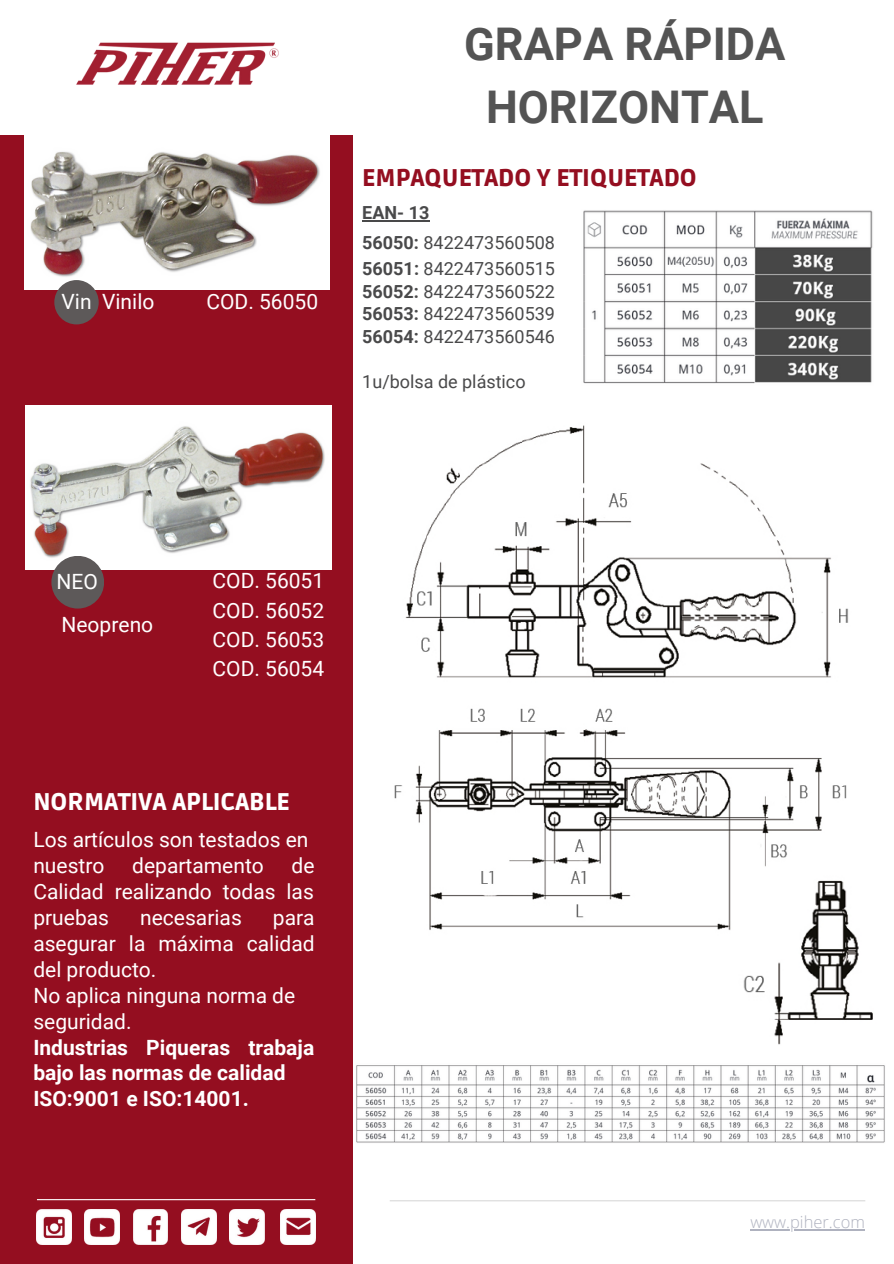
<style>
.page{position:relative;width:894px;height:1264px;background:#fff}
.page>*{position:absolute;margin:0;border:0;box-sizing:border-box;transform-origin:0 0}
.t1{font:700 45px/63px "Roboto";color:#545454;text-align:center}
.t2{font:900 24px "Ruda";color:#940e20}
.t3{font:900 24px "Ruda";color:#fff}
.t4{font:21px/26px "Roboto";color:#fff;text-align:justify}
.t5{font:700 21px/26px "Roboto";color:#fff}
.t6{font:18px/22.5px "Roboto";color:#49494a}
.t7{font:300 16.5px "Open Sans";color:#afb2bf}
.s1{font-weight:700}
</style>
<div class="page">
<div style="left:0;top:135px;width:352px;height:1128px;background:#940e20"></div>
<img style="left:76px;top:42px;width:203px;height:43px">
<hr style="left:37px;top:1199px;width:278px;height:1px;background:#fff">
<hr style="left:389px;top:1200px;width:476px;height:1px;background:#d9d9d9">
<img style="left:230px;top:1209px;width:34px;height:35px">
<img style="left:37px;top:1209px;width:35px;height:35px">
<img style="left:85px;top:1209px;width:35px;height:35px">
<img style="left:133px;top:1209px;width:35px;height:35px">
<img style="left:181px;top:1209px;width:35px;height:35px">
<img style="left:280px;top:1209px;width:35px;height:35px">
<img style="left:24px;top:135px;width:305px;height:155px">
<div style="left:54px;top:280px;width:45px;height:44px;background:#5d5959;border-radius:50%"></div>
<img style="left:26px;top:405px;width:305px;height:164px">
<div style="left:51px;top:556px;width:53px;height:52px;background:#5d5959;border-radius:50%"></div>
<img style="left:405px;top:425px;width:444px;height:253px">
<hr style="left:362px;top:220px;width:67px;height:1px;background:#49494a">
<img style="left:583px;top:210px;width:290px;height:174px">
<img style="left:356px;top:1065px;width:528px;height:78px">
<img style="left:394px;top:708px;width:453px;height:222px">
<img style="left:736px;top:870px;width:137px;height:175px">
<hr style="left:750px;top:1228px;width:114px;height:2px;background:#afb2bf">
<p class="t4" style="left:61px;top:289px;width:94px">Vin Vinilo</p>
<p class="t4" style="left:206px;top:289px;width:113px">COD. 56050</p>
<h1 class="t1" style="left:464px;top:13px;width:322px">GRAPA RÁPIDA<br>HORIZONTAL</h1>
<p class="t2" style="left:362px;top:164px;width:336px">EMPAQUETADO Y ETIQUETADO</p>
<p class="t6" style="left:362px;top:198px;width:194px;line-height:30.5px"><span class="s1">EAN- 13<br>56050:</span> 8422473560508</p>
<p class="t6" style="left:362px;top:258px;width:194px;text-align:justify"><span class="s1">56051:</span> 8422473560515<br><span class="s1">56052:</span> 8422473560522<br><span class="s1">56053:</span> 8422473560539<br><span class="s1">56054:</span> 8422473560546</p>
<p class="t6" style="left:362px;top:370px;width:165px">1u/bolsa de plástico</p>
<p class="t4" style="left:57px;top:569px;width:43px">NEO</p>
<p class="t4" style="left:212px;top:566px;width:113px;line-height:29.2px">COD. 56051<br>COD. 56052<br>COD. 56053<br>COD. 56054</p>
<p class="t4" style="left:61px;top:611px;width:93px">Neopreno</p>
<p class="t3" style="left:33px;top:787px;width:258px">NORMATIVA APLICABLE</p>
<p class="t4" style="left:33px;top:827px;width:276px">Los artículos son testados en nuestro</p>
<p class="t4" style="left:33px;top:853px;width:283px;text-indent:258px">de Calidad realizando todas las pruebas</p>
<p class="t4" style="left:132px;top:853px;width:133px">departamento</p>
<p class="t4" style="left:140px;top:904px;width:103px">necesarias</p>
<p class="t4" style="left:33px;top:904px;width:283px;text-align:left;text-indent:239px">para asegurar la máxima calidad del producto.<br>No aplica ninguna norma de seguridad.</p>
<p class="t5" style="left:33px;top:1034px;width:282px">Industrias Piqueras trabaja bajo las normas de calidad<br>ISO:9001 e ISO:14001.</p>
<p class="t7" style="left:750px;top:1210px;width:116px">www.piher.com</p>
</div>
